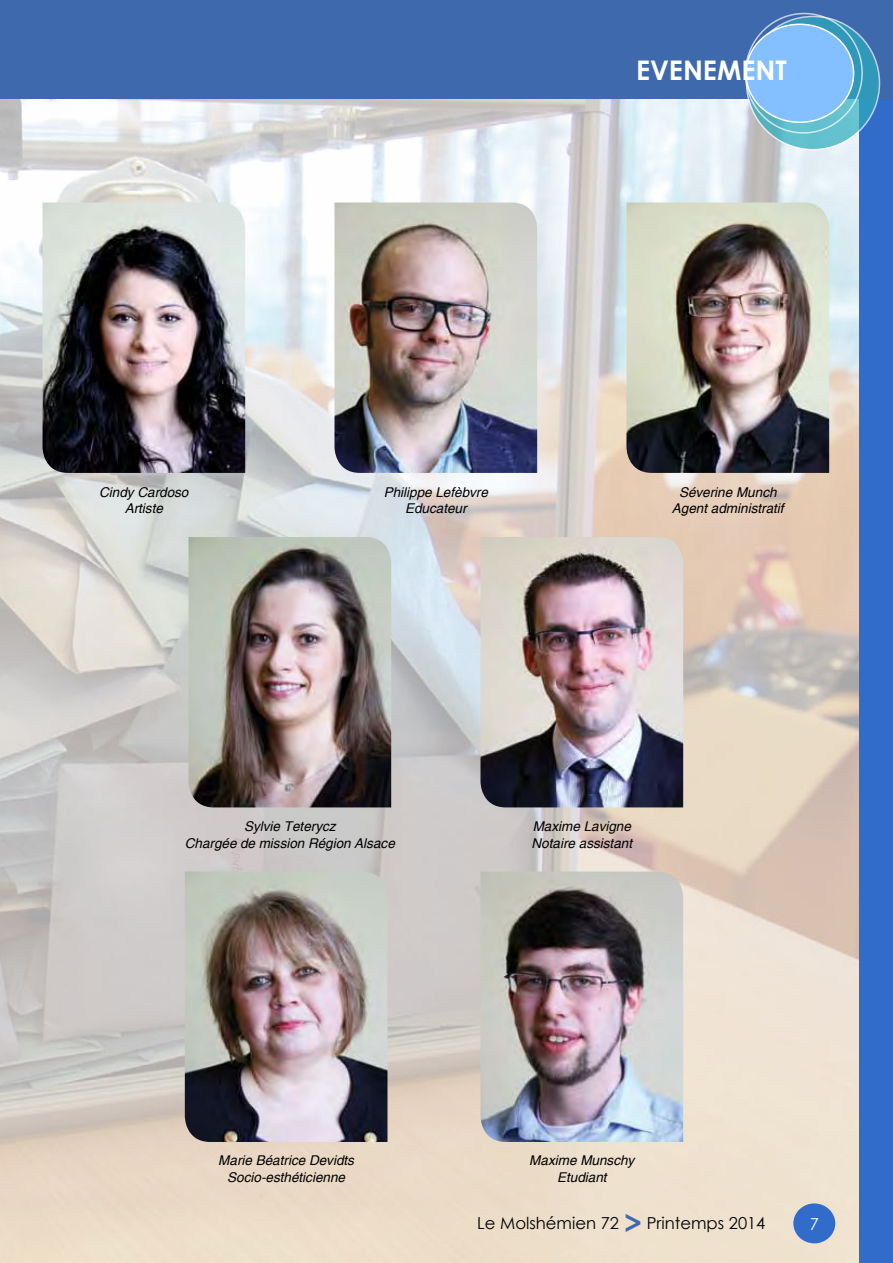
<style>
.page{position:relative;width:893px;height:1263px;background:#fff}
.page>*{position:absolute;margin:0;border:0;box-sizing:border-box;transform-origin:0 0}
.t1{font:700 27px "Century Gothic";color:#fff}
.t2{font:16.5px "Century Gothic";color:#000}
.t3{font:16.5px "Century Gothic";color:#fff}
.t4{font:italic 13.5px/16.5px "Helvetica";color:#000;text-align:center}
.s1{font-weight:700;font-size:30px;color:#3e69ac}
</style>
<div class="page">
<img style="left:0;top:98px;width:859px;height:1165px">
<div style="left:859px;top:0;width:34px;height:1263px;background:#326cca"></div>
<div style="left:0;top:0;width:893px;height:98px;background:#3e69ac"></div>
<svg style="left:747px;top:16px;width:132px;height:134px"></svg>
<svg style="left:741px;top:12px;width:125px;height:125px;background:#77b3e3"></svg>
<div style="left:793px;top:1203px;width:42px;height:40px;background:#326cca;border-radius:50%"></div>
<img style="left:43px;top:203px;width:202px;height:270px">
<img style="left:334px;top:202px;width:203px;height:271px">
<img style="left:626px;top:202px;width:203px;height:271px">
<img style="left:188px;top:537px;width:203px;height:270px">
<img style="left:480px;top:537px;width:203px;height:270px">
<img style="left:185px;top:871px;width:202px;height:271px">
<img style="left:480px;top:871px;width:203px;height:271px">
<p class="t1" style="left:636px;top:49px;width:152px">EVENEMENT</p>
<p class="t4" style="left:99px;top:484px;width:91px">Cindy Cardoso<br>Artiste</p>
<p class="t4" style="left:384px;top:484px;width:106px">Philippe Lefèbvre<br>Educateur</p>
<p class="t4" style="left:672px;top:484px;width:113px">Séverine Munch<br>Agent administratif</p>
<p class="t4" style="left:185px;top:819px;width:211px">Sylvie Teterycz<br>Chargée de mission Région Alsace</p>
<p class="t4" style="left:532px;top:819px;width:102px;text-align:left">Maxime Lavigne<br>Notaire assistant</p>
<p class="t4" style="left:218px;top:1153px;width:137px">Marie Béatrice Devidts<br>Socio-esthéticienne</p>
<p class="t4" style="left:529px;top:1153px;width:107px">Maxime Munschy<br>Etudiant</p>
<p class="t2" style="left:477px;top:1211px;width:290px">Le Molshémien 72 <span class="s1">&gt;</span> Printemps 2014</p>
<p class="t3" style="left:810px;top:1212px;width:11px">7</p>
</div>
